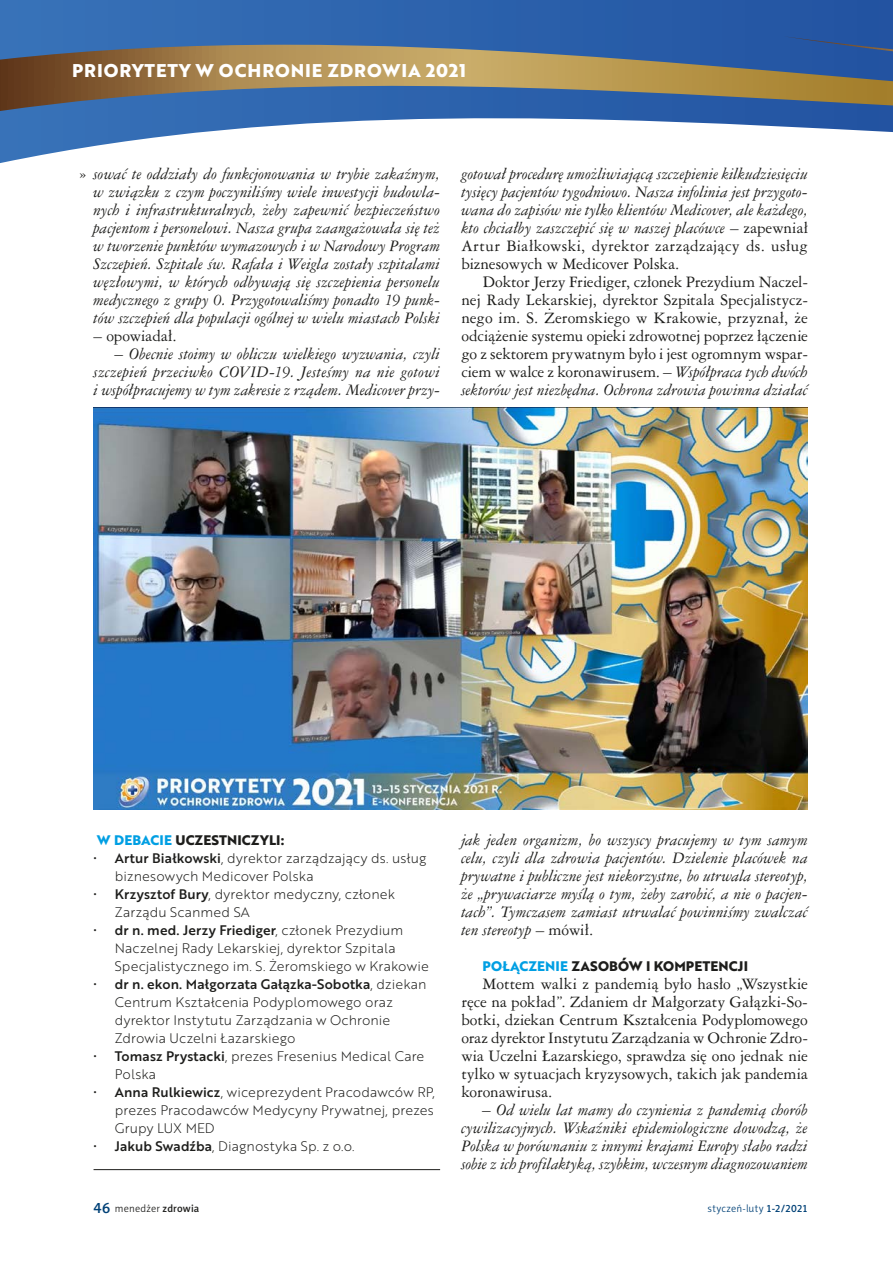
<style>
.page{position:relative;width:893px;height:1263px;background:#fff}
.page>*{position:absolute;margin:0;border:0;box-sizing:border-box;transform-origin:0 0}
.t1{font:700 18px "Brother 1816 Extra";letter-spacing:.05em;color:#fff}
.t2{font:italic 15px/18px "Ameri Garmnd PL";color:#1d1d1b;text-align:justify}
.t3{font:15px/18px "Ameri Garmnd PL";letter-spacing:-.005em;color:#1d1d1b;text-align:justify}
.t4{font:13.5px/18px "Brother 1816 Light";letter-spacing:.01em;color:#1d1d1b}
.t5{font:13.5px "Brother 1816 Medium";letter-spacing:.01em;color:#1d1d1b}
.t6{font:700 13.5px "Brother 1816 Extra";letter-spacing:.01em;color:#1d1d1b}
.t7{font:10.5px "Naomi Sans EFN Light";letter-spacing:.02em;color:#004177}
.t8{font:10.5px "Naomi Sans EFN Light";letter-spacing:.015em;color:#1d1d1b}
.s1{font-style:normal}
.s2{font-style:italic}
.s3{color:#009fe3}
.s4{font-family:"Brother 1816 Medium"}
.s5{font-family:"Brother 1816 Light"}
.s6{font-family:"Naomi Sans EFN Medium";font-size:15px;color:#004177}
.s7{font-family:"Naomi Sans EFN Medium"}
</style>
<div class="page">
<svg style="left:0;top:0;width:893px;height:163px"></svg>
<svg style="left:784px;top:36px;width:109px;height:9px"></svg>
<svg style="left:0;top:45px;width:893px;height:66px;background:#727572"></svg>
<img style="left:94px;top:407px;width:714px;height:402px">
<hr style="left:94px;top:1169px;width:346px;height:1px;background:#1d1d1b">
<p class="t1" style="left:72px;top:56px;width:395px">PRIORYTETY W OCHRONIE ZDROWIA 2021</p>
<p class="t2" style="left:94px;top:165px;width:348px">sować te oddziały do funkcjonowania w trybie zakaźnym, w związku z czym poczyniliśmy wiele inwestycji budowla&shy;nych i infrastrukturalnych, żeby zapewnić bezpieczeństwo pacjentom i personelowi. Nasza grupa zaangażowała się też w tworzenie punktów wymazowych i w Narodowy Program Szczepień. Szpitale św. Rafała i Weigla zostały szpitalami węzłowymi, w których odbywają się szczepienia personelu medycznego z grupy 0. Przygotowaliśmy ponadto 19 punk&shy;tów szczepień dla populacji ogólnej w wielu miastach Polski</p>
<p class="t3" style="left:94px;top:327px;width:85px">– opowiadał.</p>
<p class="t2" style="left:94px;top:345px;width:348px;text-indent:21px">– Obecnie stoimy w obliczu wielkiego wyzwania, czyli szczepień przeciwko COVID-19. Jesteśmy na nie gotowi i współpracujemy w tym zakresie z rządem. Medicover przy-</p>
<p class="t3" style="left:79px;top:165px;width:9px">»</p>
<p class="t2" style="left:461px;top:165px;width:348px">gotował procedurę umożliwiającą szczepienie kilkudziesięciu tysięcy pacjentów tygodniowo. Nasza infolinia jest przygoto&shy;wana do zapisów nie tylko klientów Medicover, ale każdego, kto chciałby zaszczepić się w naszej placówce <span class="s1">– zapewniał Artur Białkowski, dyrektor zarządzający ds. usług biznesowych w Medicover Polska.</span></p>
<p class="t3" style="left:461px;top:273px;width:348px;text-indent:21px">Doktor Jerzy Friediger, członek Prezydium Naczel&shy;nej Rady Lekarskiej, dyrektor Szpitala Specjalistycz&shy;nego im. S. Żeromskiego w Krakowie, przyznał, że odciążenie systemu opieki zdrowotnej poprzez łączenie go z sektorem prywatnym było i jest ogromnym wspar&shy;ciem w walce z koronawirusem. <span class="s2">– Współpraca tych dwóch sektorów jest niezbędna. Ochrona zdrowia powinna działać</span></p>
<p class="t6" style="left:97px;top:830px;width:189px"><span class="s3">W DEBACIE</span> UCZESTNICZYLI:</p>
<p class="t4" style="left:115px;top:849px;width:313px;text-indent:-21px">• <span class="s4">Artur Białkowski</span>, dyrektor zarządzający ds. usług biznesowych Medicover Polska</p>
<p class="t4" style="left:115px;top:885px;width:282px;text-indent:-21px">• <span class="s4">Krzysztof Bury</span>, dyrektor medyczny, członek<br>Zarządu Scanmed SA</p>
<p class="t5" style="left:94px;top:920px;width:311px"><span class="s5">•</span> dr n. med. Jerzy Friediger<span class="s5">, członek Prezydium</span></p>
<p class="t4" style="left:115px;top:939px;width:315px">Naczelnej Rady Lekarskiej, dyrektor Szpitala<br>Specjalistycznego im. S. Żeromskiego w Krakowie</p>
<p class="t5" style="left:94px;top:974px;width:334px"><span class="s5">•</span> dr n. ekon. Małgorzata Gałązka-Sobotka<span class="s5">, dziekan</span></p>
<p class="t4" style="left:115px;top:993px;width:280px">Centrum Kształcenia Podyplomowego oraz dyrektor Instytutu Zarządzania w Ochronie<br>Zdrowia Uczelni Łazarskiego</p>
<p class="t4" style="left:115px;top:1047px;width:311px;text-indent:-21px">• <span class="s4">Tomasz Prystacki</span>, prezes Fresenius Medical Care<br>Polska</p>
<p class="t4" style="left:115px;top:1083px;width:322px;text-align:justify;text-indent:-21px">• <span class="s4">Anna Rulkiewicz</span>, wiceprezydent Pracodawców RP, prezes Pracodawców Medycyny Prywatnej, prezes Grupy LUX MED</p>
<p class="t4" style="left:94px;top:1137px;width:263px">• <span class="s4">Jakub Swadźba</span>, Diagnostyka Sp. z o.o.</p>
<p class="t2" style="left:461px;top:831px;width:348px">jak jeden organizm, bo wszyscy pracujemy w tym samym celu, czyli dla zdrowia pacjentów. Dzielenie placówek na prywatne i publiczne jest niekorzystne, bo utrwala stereotyp, że „prywaciarze myślą o tym, żeby zarobić, a nie o pacjen&shy;tach”. Tymczasem zamiast utrwalać powinniśmy zwalczać ten stereotyp <span class="s1">– mówił.</span></p>
<p class="t6" style="left:483px;top:956px;width:267px"><span class="s3">POŁĄCZENIE</span> ZASOBÓW I KOMPETENCJI</p>
<p class="t3" style="left:461px;top:975px;width:348px;text-indent:21px">Mottem walki z pandemią było hasło „Wszystkie ręce na pokład”. Zdaniem dr Małgorzaty Gałązki-So&shy;botki, dziekan Centrum Kształcenia Podyplomowego oraz dyrektor Instytutu Zarządzania w Ochronie Zdro&shy;wia Uczelni Łazarskiego, sprawdza się ono jednak nie tylko w sytuacjach kryzysowych, takich jak pandemia koronawirusa.</p>
<p class="t2" style="left:461px;top:1101px;width:348px;text-indent:21px">– Od wielu lat mamy do czynienia z pandemią chorób cywilizacyjnych. Wskaźniki epidemiologiczne dowodzą, że Polska w porównaniu z innymi krajami Europy słabo radzi sobie z ich profilaktyką, szybkim, wczesnym diagnozowaniem</p>
<p class="t8" style="left:94px;top:1202px;width:107px"><span class="s6">46</span> menedżer <span class="s7">zdrowia</span></p>
<p class="t7" style="left:708px;top:1202px;width:102px">styczeń-luty <span class="s7">1-2/2021</span></p>
</div>
